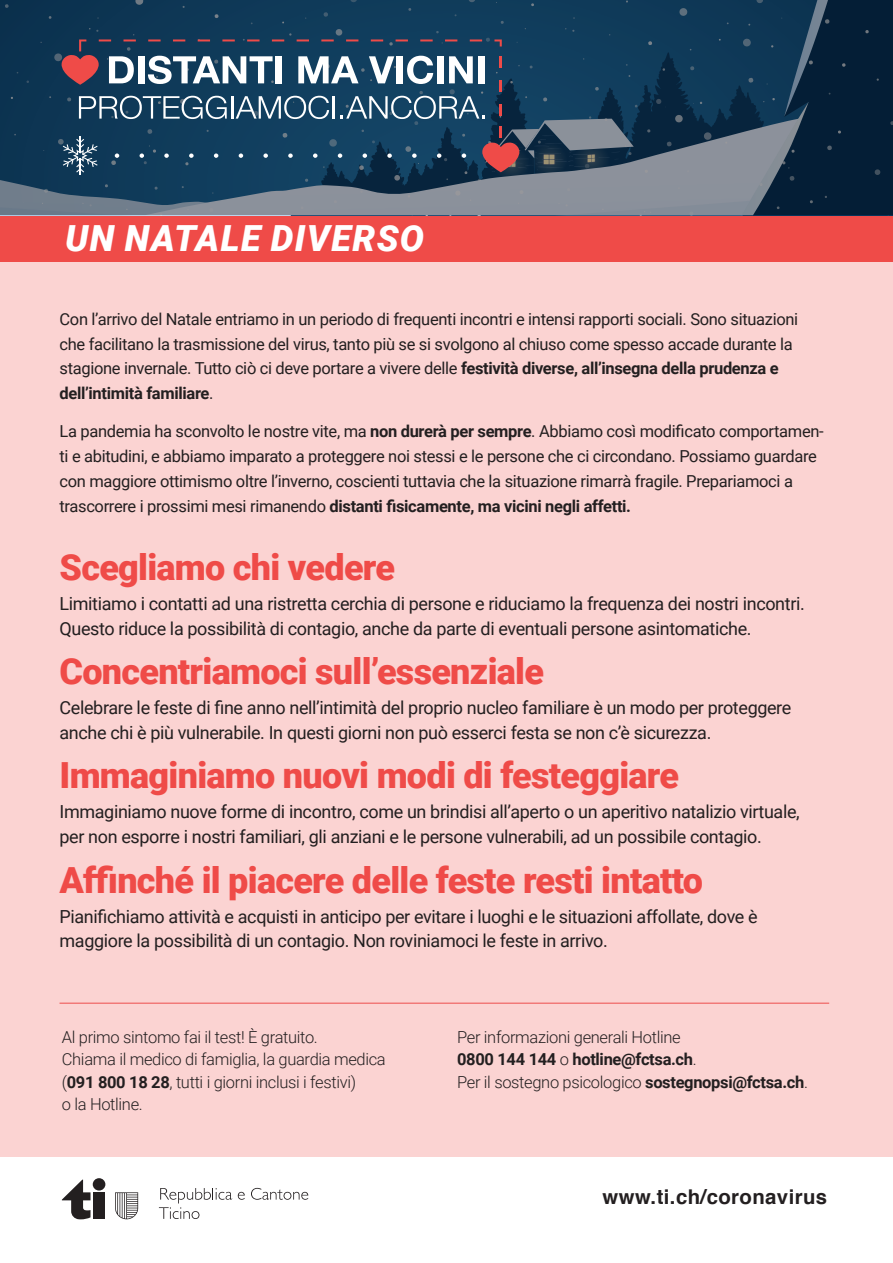
<style>
.page{position:relative;width:893px;height:1263px;background:#fff}
.page>*{position:absolute;margin:0;border:0;box-sizing:border-box;transform-origin:0 0}
.t1{font:900 36px "Roboto";letter-spacing:-.02em;color:#ef4b48}
.t2{font:italic 900 36px "Roboto";letter-spacing:.035em;color:#fff}
.t3{font:700 20.4px "Helvetica";letter-spacing:.02em;color:#231f20}
.t4{font:18px/24.8px "Roboto";letter-spacing:-.02em;color:#231f20}
.t5{font:16.5px/24.8px "Roboto";letter-spacing:-.02em;color:#231f20}
.Stile_di_paragrafo_1{font:300 16.5px "Roboto";letter-spacing:-.02em;color:#231f20}
.Stile_di_paragrafo_1-2{font:700 16.5px "Roboto";letter-spacing:-.02em;color:#231f20}
.s1{font-weight:700}
.s2{font-weight:400}
.s3{font-weight:300}
</style>
<div class="page">
<div style="left:0;top:252px;width:893px;height:904px;background:#fbd3d2"></div>
<div style="left:93px;top:1192px;width:12px;height:26px;background:#231f20"></div>
<div style="left:93px;top:1178px;width:12px;height:12px;background:#231f20;border-radius:50%"></div>
<svg style="left:62px;top:1179px;width:29px;height:40px"></svg>
<svg style="left:115px;top:1192px;width:23px;height:27px"></svg>
<svg style="left:238px;top:1192px;width:7px;height:8px"></svg>
<svg style="left:251px;top:1188px;width:57px;height:12px"></svg>
<svg style="left:159px;top:1188px;width:73px;height:31px"></svg>
<div style="left:0;top:215px;width:893px;height:47px;background:#ef4b48"></div>
<hr style="left:60px;top:1003px;width:769px;height:1px;background:#ed4d4d">
<svg style="left:0;top:0;width:880px;height:216px;background:#2e4d66"></svg>
<p class="t2" style="left:65px;top:213px;width:360px">UN NATALE DIVERSO</p>
<p class="t5" style="left:60px;top:306px;width:740px">Con l’arrivo del Natale entriamo in un periodo di frequenti incontri e intensi rapporti sociali. Sono situazioni</p>
<p class="t5" style="left:60px;top:331px;width:735px">che facilitano la trasmissione del virus, tanto più se si svolgono al chiuso come spesso accade durante la stagione invernale. Tutto ciò ci deve portare a vivere delle <span class="s1">festività diverse, all’insegna della prudenza e</span></p>
<p class="Stile_di_paragrafo_1-2" style="left:60px;top:382px;width:156px">dell’intimità familiare<span class="s2">.</span></p>
<p class="t5" style="left:60px;top:418px;width:766px">La pandemia ha sconvolto le nostre vite, ma <span class="s1">non durerà per sempre</span>. Abbiamo così modificato comportamen&shy;ti e abitudini, e abbiamo imparato a proteggere noi stessi e le persone che ci circondano. Possiamo guardare con maggiore ottimismo oltre l’inverno, coscienti tuttavia che la situazione rimarrà fragile. Prepariamoci a trascorrere i prossimi mesi rimanendo <span class="s1">distanti fisicamente, ma vicini negli affetti.</span></p>
<p class="t1" style="left:60px;top:542px;width:337px">Scegliamo chi vedere</p>
<p class="t4" style="left:60px;top:590px;width:747px">Limitiamo i contatti ad una ristretta cerchia di persone e riduciamo la frequenza dei nostri incontri.<br>Questo riduce la possibilità di contagio, anche da parte di eventuali persone asintomatiche.</p>
<p class="t1" style="left:60px;top:646px;width:486px">Concentriamoci sull’essenziale</p>
<p class="t4" style="left:60px;top:695px;width:733px">Celebrare le feste di fine anno nell’intimità del proprio nucleo familiare è un modo per proteggere anche chi è più vulnerabile. In questi giorni non può esserci festa se non c’è sicurezza.</p>
<p class="t1" style="left:60px;top:750px;width:621px">Immaginiamo nuovi modi di festeggiare</p>
<p class="t4" style="left:60px;top:799px;width:742px">Immaginiamo nuove forme di incontro, come un brindisi all’aperto o un aperitivo natalizio virtuale, per non esporre i nostri familiari, gli anziani e le persone vulnerabili, ad un possibile contagio.</p>
<p class="t1" style="left:60px;top:854px;width:645px">Affinché il piacere delle feste resti intatto</p>
<p class="t4" style="left:60px;top:903px;width:700px">Pianifichiamo attività e acquisti in anticipo per evitare i luoghi e le situazioni affollate, dove è</p>
<p class="t4" style="left:60px;top:928px;width:550px">maggiore la possibilità di un contagio. Non roviniamoci le feste in arrivo.</p>
<p class="Stile_di_paragrafo_1" style="left:62px;top:1025px;width:258px">Al primo sintomo fai il test! È gratuito.</p>
<p class="Stile_di_paragrafo_1" style="left:62px;top:1048px;width:325px">Chiama il medico di famiglia, la guardia medica</p>
<p class="Stile_di_paragrafo_1" style="left:62px;top:1070px;width:296px">(<span class="s1">091 800 18 28</span>, tutti i giorni inclusi i festivi)</p>
<p class="Stile_di_paragrafo_1" style="left:62px;top:1093px;width:82px">o la Hotline.</p>
<p class="Stile_di_paragrafo_1" style="left:457px;top:1025px;width:225px">Per informazioni generali Hotline</p>
<p class="Stile_di_paragrafo_1-2" style="left:457px;top:1048px;width:241px">0800 144 144 <span class="s3">o</span> hotline@fctsa.ch<span class="s3">.</span></p>
<p class="Stile_di_paragrafo_1" style="left:457px;top:1070px;width:352px">Per il sostegno psicologico <span class="s1">sostegnopsi@fctsa.ch</span>.</p>
<p class="t3" style="left:603px;top:1180px;width:226px">www.ti.ch/coronavirus</p>
</div>
